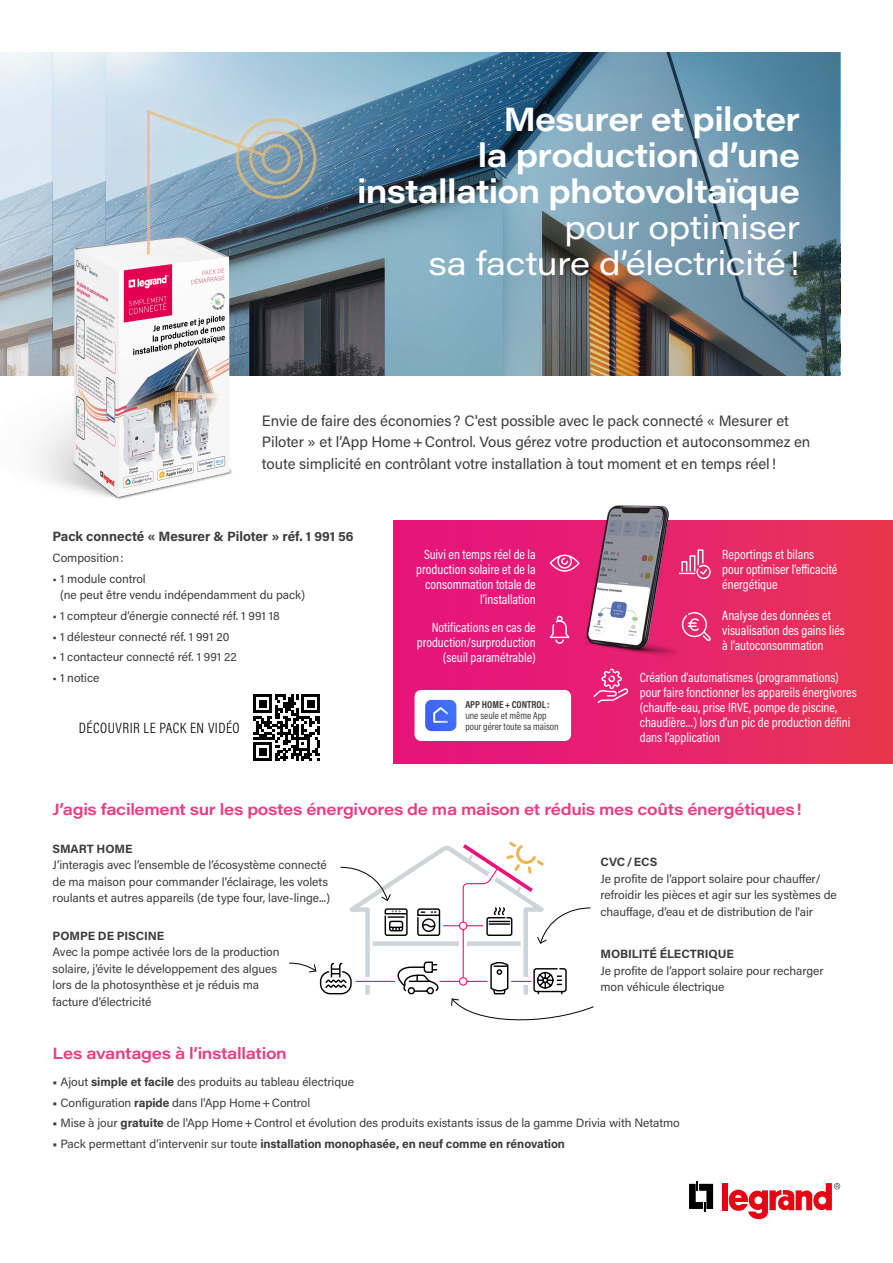
<style>
.page{position:relative;width:893px;height:1263px;background:#fff}
.page>*{position:absolute;margin:0;border:0;box-sizing:border-box;transform-origin:0 0}
.t1{font:600 33px/36px "Acumin Pro Wide";letter-spacing:-.02em;color:#fff;text-align:right}
.t2{font:33px/36px "Acumin Pro Wide";letter-spacing:-.01em;color:#fff;text-align:right}
.t3{font:600 16.05px "Acumin Pro Wide";letter-spacing:-.02em;color:#e93d86}
.t4{font:15px/21.5px "Acumin Pro";letter-spacing:-.005em;color:#3c3c3b}
.t5{font:300 15px "Acumin Pro Cond";letter-spacing:.03em;color:#000}
.t6{font:13.5px/15px "Acumin Pro Cond";color:#fff}
.t7{font:700 13.5px "Acumin Pro";letter-spacing:-.005em;color:#3c3c3b}
.t8{font:12px/16.5px "Acumin Pro";letter-spacing:-.005em;color:#3c3c3b}
.t9{font:700 12px "Acumin Pro";letter-spacing:-.005em;color:#3c3c3b}
.t10{font:10.2px/10.9px "Acumin Pro Cond";color:#3c3c3b}
.t11{font:700 10.2px "Acumin Pro Cond";color:#3c3c3b}
.s1{font-weight:700}
.s2{font-weight:400}
</style>
<div class="page">
<img style="left:0;top:53px;width:511px;height:323px">
<div style="left:394px;top:521px;width:499px;height:242px;background:linear-gradient(to right,#e61183,#e73555)"></div>
<img style="left:586px;top:505px;width:91px;height:153px">
<img style="left:588px;top:506px;width:81px;height:143px">
<div style="left:415px;top:690px;width:156px;height:51px;background:#fff;border-radius:6px"></div>
<svg style="left:425px;top:700px;width:31px;height:31px"></svg>
<svg style="left:689px;top:1181px;width:24px;height:30px"></svg>
<div style="left:722px;top:1183px;width:6px;height:27px;background:#e30613"></div>
<svg style="left:729px;top:1183px;width:111px;height:37px"></svg>
<img style="left:511px;top:53px;width:329px;height:323px">
<svg style="left:681px;top:611px;width:31px;height:31px"></svg>
<svg style="left:548px;top:554px;width:33px;height:18px"></svg>
<svg style="left:678px;top:520px;width:32px;height:60px;background:#e93e7c"></svg>
<svg style="left:593px;top:668px;width:37px;height:36px"></svg>
<svg style="left:547px;top:615px;width:25px;height:29px"></svg>
<img style="left:0;top:335px;width:74px;height:153px">
<div style="left:71px;top:459px;width:161px;height:41px;background:#000;opacity:.85"></div>
<img style="left:74px;top:236px;width:156px;height:261px">
<img style="left:130px;top:94px;width:156px;height:163px">
<svg style="left:145px;top:108px;width:122px;height:149px;background:#9db3c1"></svg>
<img style="left:213px;top:96px;width:119px;height:125px">
<div style="left:236px;top:118px;width:80px;height:81px;border:3px solid #eabf73;border-radius:50%"></div>
<svg style="left:289px;top:841px;width:305px;height:180px"></svg>
<svg style="left:254px;top:694px;width:66px;height:67px"></svg>
<h1 class="t1" style="left:357px;top:100px;width:444px">Mesurer et piloter<br>la production d’une installation photovoltaïque</h1>
<h1 class="t2" style="left:428px;top:208px;width:373px">pour optimiser<br>sa facture d’électricité!</h1>
<p class="t4" style="left:262px;top:409px;width:550px">Envie de faire des économies? C'est possible avec le pack connecté « Mesurer et<br>Piloter » et l’App Home+Control. Vous gérez votre production et autoconsommez en toute simplicité en contrôlant votre installation à tout moment et en temps réel!</p>
<p class="t7" style="left:53px;top:527px;width:303px">Pack connecté « Mesurer &amp; Piloter » réf. 1 991 56</p>
<p class="t8" style="left:53px;top:549px;width:72px">Composition:</p>
<p class="t8" style="left:60px;top:570px;width:247px;text-indent:-7px">• 1 module control<br>(ne peut être vendu indépendamment du pack)</p>
<p class="t8" style="left:53px;top:607px;width:229px">• 1 compteur d’énergie connecté réf. 1 991 18</p>
<p class="t8" style="left:53px;top:628px;width:178px">• 1 délesteur connecté réf. 1 991 20</p>
<p class="t8" style="left:53px;top:648px;width:186px">• 1 contacteur connecté réf. 1 991 22</p>
<p class="t8" style="left:53px;top:669px;width:48px">• 1 notice</p>
<p class="t5" style="left:79px;top:718px;width:162px">DÉCOUVRIR LE PACK EN VIDÉO</p>
<p class="t6" style="left:416px;top:546px;width:121px;text-align:right">Suivi en temps réel de la production solaire et de la consommation totale de l’installation</p>
<p class="t6" style="left:417px;top:619px;width:120px;text-align:right">Notifications en cas de production/surproduction (seuil paramétrable)</p>
<p class="t11" style="left:465px;top:698px;width:86px">APP HOME+CONTROL :</p>
<p class="t10" style="left:465px;top:710px;width:95px">une seule et même App pour gérer toute sa maison</p>
<p class="t6" style="left:722px;top:546px;width:117px">Reportings et bilans pour optimiser l’efficacité énergétique</p>
<p class="t6" style="left:722px;top:608px;width:124px">Analyse des données et visualisation des gains liés à l’autoconsommation</p>
<p class="t6" style="left:640px;top:669px;width:218px">Création d’automatismes (programmations) pour faire fonctionner les appareils énergivores (chauffe-eau, prise IRVE, pompe de piscine, chaudière…) lors d'un pic de production défini dans l’application</p>
<h2 class="t3" style="left:53px;top:798px;width:751px">J’agis facilement sur les postes énergivores de ma maison et réduis mes coûts énergétiques!</h2>
<p class="t9" style="left:53px;top:840px;width:81px">SMART HOME</p>
<p class="t8" style="left:53px;top:856px;width:279px">J’interagis avec l’ensemble de l’écosystème connecté de ma maison pour commander l'éclairage, les volets roulants et autres appareils (de type four, lave-linge...)</p>
<p class="t9" style="left:53px;top:927px;width:113px">POMPE DE PISCINE</p>
<p class="t8" style="left:53px;top:943px;width:228px">Avec la pompe activée lors de la production solaire, j’évite le développement des algues lors de la photosynthèse et je réduis ma facture d’électricité</p>
<p class="t9" style="left:600px;top:854px;width:58px">CVC/ECS</p>
<p class="t8" style="left:600px;top:870px;width:238px">Je profite de l’apport solaire pour chauffer/ refroidir les pièces et agir sur les systèmes de chauffage, d’eau et de distribution de l'air</p>
<p class="t9" style="left:600px;top:946px;width:135px">MOBILITÉ ÉLECTRIQUE</p>
<p class="t8" style="left:600px;top:962px;width:225px">Je profite de l’apport solaire pour recharger mon véhicule électrique</p>
<h2 class="t3" style="left:53px;top:1041px;width:236px">Les avantages à l’installation</h2>
<p class="t8" style="left:53px;top:1073px;width:303px"><span class="s1">•</span> Ajout <span class="s1">simple et facile</span> des produits au tableau électrique</p>
<p class="t8" style="left:53px;top:1094px;width:259px"><span class="s1">•</span> Configuration <span class="s1">rapide</span> dans l'App Home+Control</p>
<p class="t8" style="left:53px;top:1114px;width:629px"><span class="s1">•</span> Mise à jour <span class="s1">gratuite</span> de l'App Home+Control et évolution des produits existants issus de la gamme Drivia with Netatmo</p>
<p class="t9" style="left:53px;top:1135px;width:514px">• <span class="s2">Pack permettant d’intervenir sur toute</span> installation monophasée, en neuf comme en rénovation</p>
</div>
